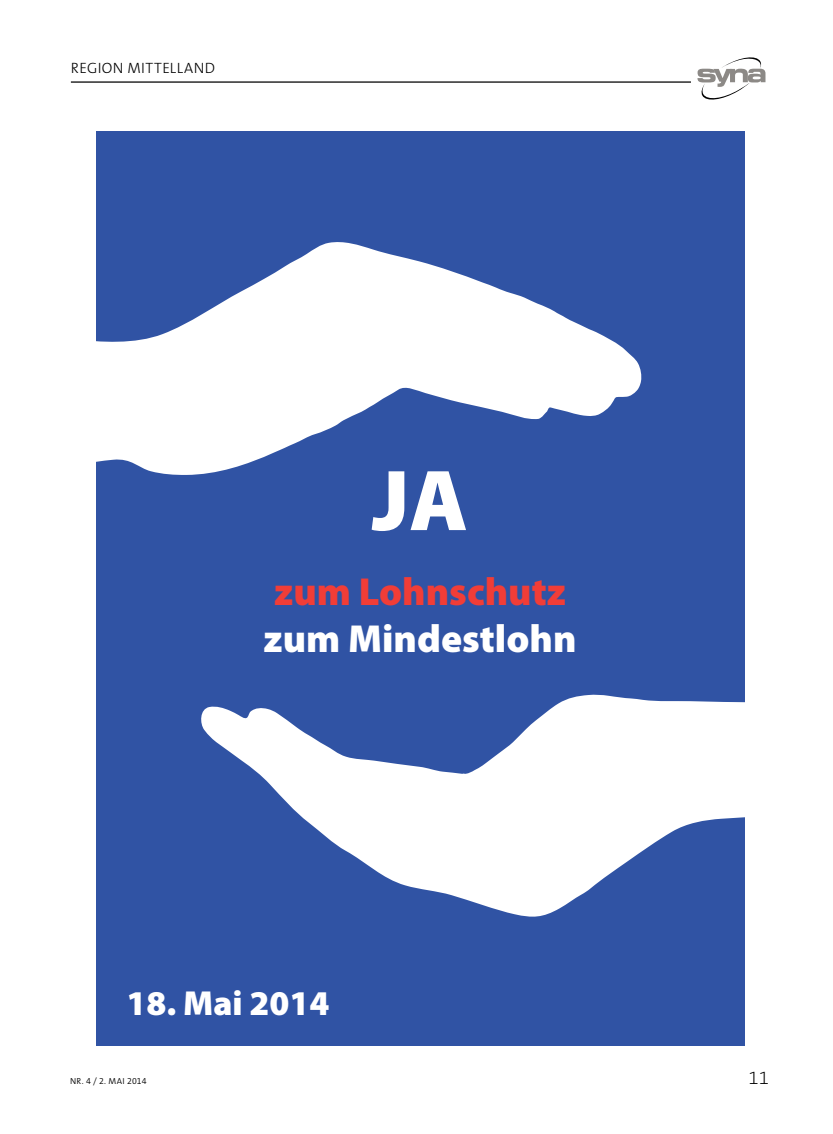
<style>
.page{position:relative;width:833px;height:1134px;background:#fff}
.page>*{position:absolute;margin:0;border:0;box-sizing:border-box;transform-origin:0 0}
.t1{font:900 87.12px "Myriad Pro";color:#fff}
.t2{font:900 39.25px "Myriad Pro";color:#fff}
.t3{font:900 39.25px "Myriad Pro";color:#f13d37}
.t4{font:900 34.88px "Myriad Pro";color:#fff}
.t5{font:200 18.75px "The Sans B W2";color:#000}
.t6{font:300 15px "The Sans B W3";letter-spacing:.025em;color:#000}
.t7{font:300 8.75px "The Sans B W4";letter-spacing:.025em;color:#000}
</style>
<div class="page">
<svg style="left:697px;top:57px;width:68px;height:43px"></svg>
<hr style="left:71px;top:81px;width:620px;height:2px;background:#000">
<div style="left:96px;top:131px;width:648px;height:914px;background:#3053a4"></div>
<svg style="left:96px;top:242px;width:545px;height:233px;fill:#fff"></svg>
<svg style="left:201px;top:694px;width:543px;height:223px;fill:#fff"></svg>
<p class="t6" style="left:71px;top:58px;width:145px">REGI ON MITTELLAND</p>
<h1 class="t1" style="left:372px;top:451px;width:98px">JA</h1>
<h2 class="t3" style="left:274px;top:569px;width:293px">zum Lohnschutz</h2>
<h2 class="t2" style="left:264px;top:616px;width:314px">zum Mindestlohn</h2>
<h3 class="t4" style="left:126px;top:983px;width:204px">18. Mai 2014</h3>
<p class="t7" style="left:70px;top:1076px;width:78px">Nr. 4 / 2. Mai 2014</p>
<p class="t5" style="left:748px;top:1066px;width:22px">11</p>
</div>
